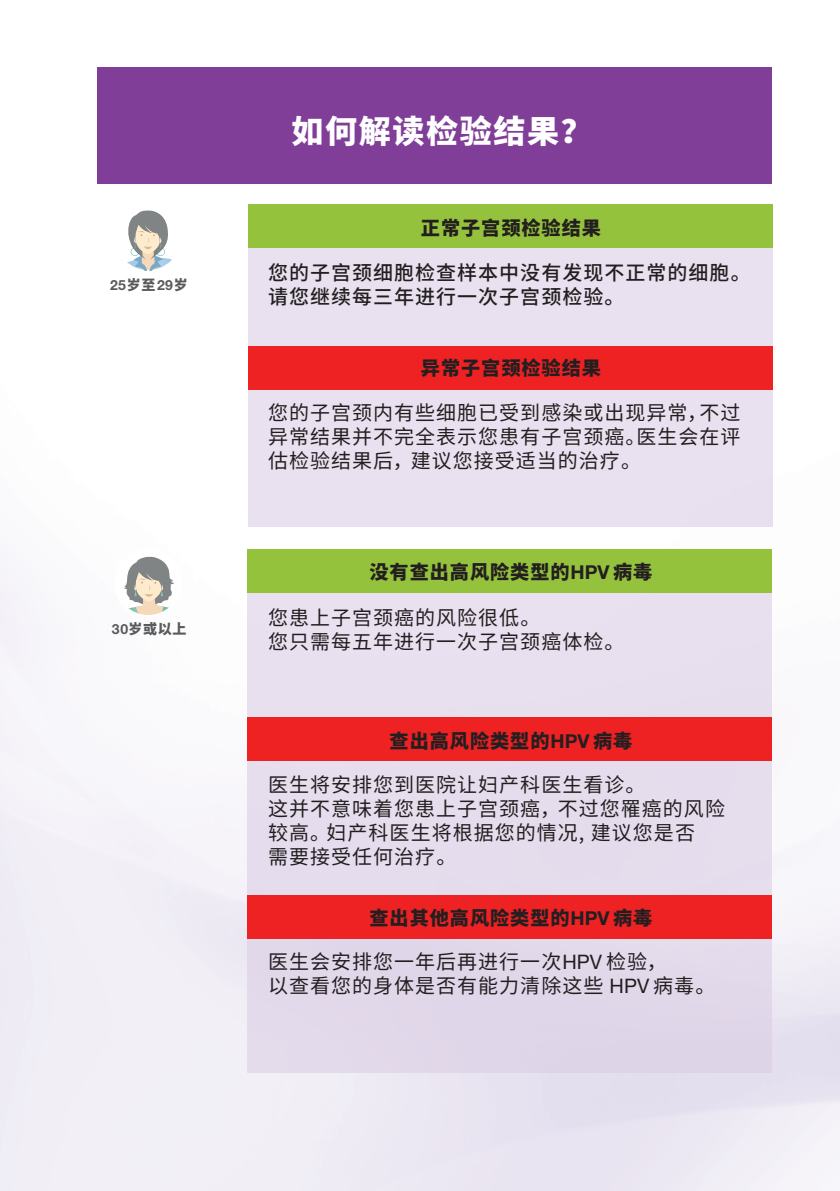
<style>
.page{position:relative;width:840px;height:1191px;background:#fff}
.page>*{position:absolute;margin:0;border:0;box-sizing:border-box;transform-origin:0 0}
.t1{font:900 32px "Noto Sans Hans";letter-spacing:.05em;color:#fff}
.t2{font:20px/24px "Noto Sans Hans";letter-spacing:.05em;color:#231f20}
.t3{font:500 20px/24px "Noto Sans Hans";letter-spacing:.05em;color:#231f20}
.t4{font:900 19.2px "Noto Sans Hans";letter-spacing:.05em;color:#231f20}
.t5{font:700 14px "Helvetica Neue LT Std";color:#585a5c}
.t6{font:900 14px "Noto Sans Hans";color:#585a5c}
.s1{font-family:"Noto Sans Hans";font-weight:900}
.s2{font-family:"Helvetica Neue LT Std";font-weight:700}
.s3{font-family:"Helvetica Neue LT Std"}
</style>
<div class="page">
<img style="left:0;top:67px;width:839px;height:1124px">
<div style="left:248px;top:247px;width:524px;height:99px;background:#e9e1ef"></div>
<div style="left:248px;top:386px;width:524px;height:141px;background:#e9e1ef"></div>
<div style="left:248px;top:346px;width:524px;height:43px;background:#ee2123"></div>
<div style="left:98px;top:67px;width:673px;height:116px;background:#803e98"></div>
<div style="left:248px;top:204px;width:524px;height:43px;background:#95c23c"></div>
<div style="left:247px;top:592px;width:524px;height:125px;background:#e8e0ef"></div>
<div style="left:247px;top:745px;width:524px;height:149px;background:#e5dded"></div>
<div style="left:247px;top:923px;width:524px;height:149px;background:#e1d7ea"></div>
<div style="left:247px;top:717px;width:524px;height:43px;background:#ee2123"></div>
<div style="left:247px;top:894px;width:524px;height:44px;background:#ee2123"></div>
<div style="left:247px;top:549px;width:524px;height:43px;background:#95c23c"></div>
<div style="left:115px;top:205px;width:66px;height:66px;background:#fff;border-radius:50%"></div>
<div style="left:114px;top:204px;width:68px;height:68px;border:2px solid #fff;border-radius:50%"></div>
<svg style="left:122px;top:210px;width:59px;height:61px"></svg>
<div style="left:115px;top:550px;width:66px;height:66px;background:#fff;border-radius:50%"></div>
<svg style="left:115px;top:556px;width:66px;height:60px"></svg>
<div style="left:114px;top:549px;width:68px;height:68px;border:2px solid #fff;border-radius:50%"></div>
<p class="t5" style="left:110px;top:276px;width:79px">25<span class="s1">岁至</span>29<span class="s1">岁</span></p>
<p class="t6" style="left:112px;top:621px;width:76px"><span class="s2">30</span>岁或以上</p>
<p class="t1" style="left:291px;top:113px;width:302px">如何解读检验结果？</p>
<p class="t4" style="left:420px;top:217px;width:181px">正常子宫颈检验结果</p>
<p class="t3" style="left:268px;top:261px;width:484px">您的子宫颈细胞检查样本中没有发现不正常的细胞。请您继续每三年进行一次子宫颈检验。</p>
<p class="t4" style="left:420px;top:357px;width:181px">异常子宫颈检验结果</p>
<p class="t2" style="left:268px;top:401px;width:473px;text-align:justify">您的子宫颈内有些细胞已受到感染或出现异常，不过异常结果并不完全表示您患有子宫颈癌。医生会在评估检验结果后，建议您接受适当的治疗。</p>
<p class="t4" style="left:369px;top:561px;width:284px">没有查出高风险类型的<span class="s2">HPV</span> 病毒</p>
<p class="t2" style="left:268px;top:606px;width:274px">您患上子宫颈癌的风险很低。</p>
<p class="t2" style="left:268px;top:630px;width:358px">您只需每五年进行一次子宫颈癌体检。</p>
<p class="t4" style="left:389px;top:730px;width:244px">查出高风险类型的<span class="s2">HPV</span> 病毒</p>
<p class="t2" style="left:268px;top:773px;width:379px">医生将安排您到医院让妇产科医生看诊。</p>
<p class="t2" style="left:268px;top:797px;width:458px">这并不意味着您患上子宫颈癌，不过您罹癌的风险较高。妇产科医生将根据您的情况, 建议您是否<br>需要接受任何治疗。</p>
<p class="t4" style="left:369px;top:907px;width:284px">查出其他高风险类型的<span class="s2">HPV</span> 病毒</p>
<p class="t2" style="left:268px;top:950px;width:449px">医生会安排您一年后再进行一次<span class="s3">HPV</span> 检验，<br>以查看您的身体是否有能力清除这些 <span class="s3">HPV</span> 病毒。</p>
</div>
